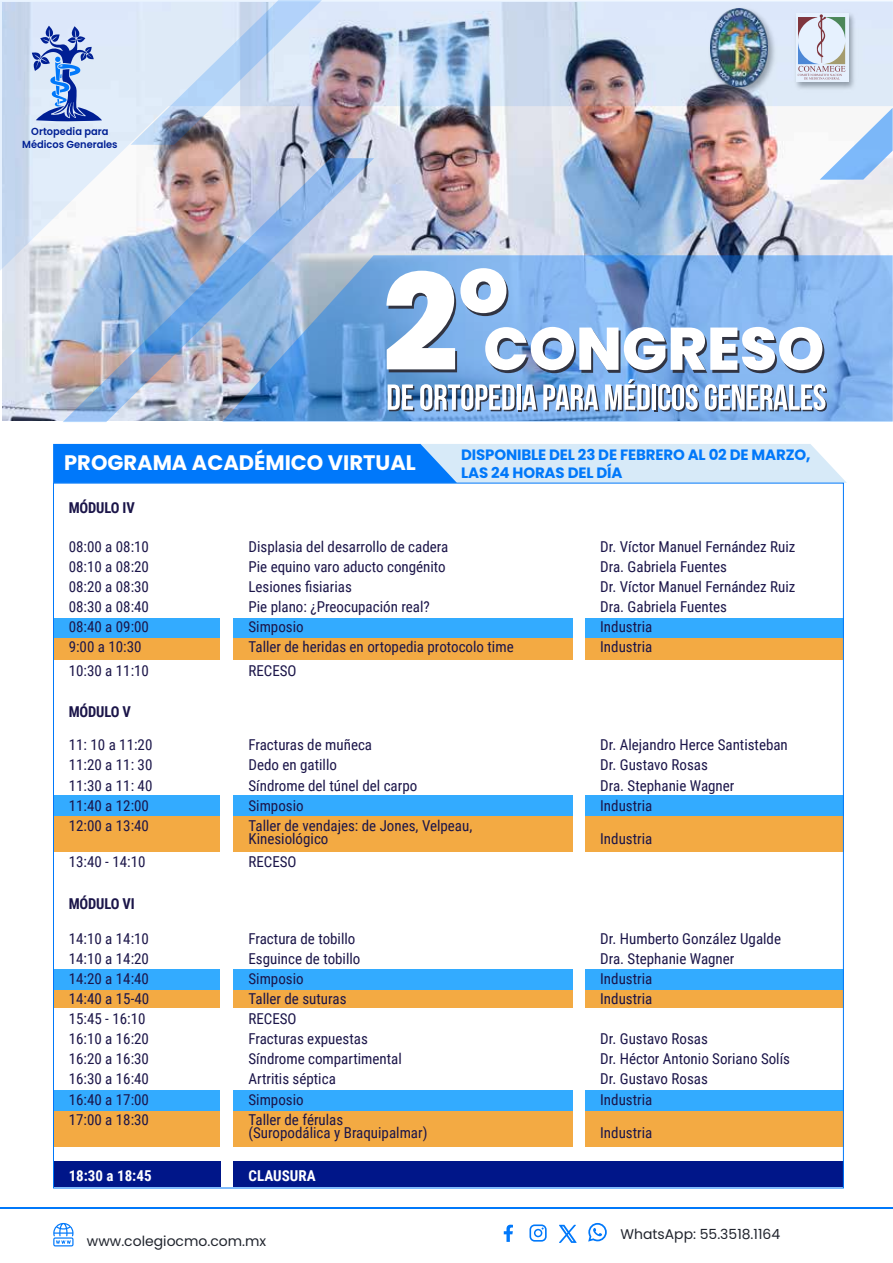
<style>
.page{position:relative;width:893px;height:1263px;background:#fff}
.page>*{position:absolute;margin:0;border:0;box-sizing:border-box;transform-origin:0 0}
.t1{font:700 21px "Poppins";color:#fff}
.t2{font:15px/13.5px "Roboto Condensed";color:#1b1549}
.t3{font:700 15px/18px "Poppins";letter-spacing:-.01em;color:#0078fa}
.t4{font:700 15px "Roboto Condensed";letter-spacing:-.01em;color:#1b1549}
.t5{font:700 15px "Roboto Condensed";color:#fff}
.t6{font:13.95px "Poppins";color:#20242d}
.t7{font:600 10.35px/12.3px "Poppins";color:#001689;text-align:center;scale:.96 1}
</style>
<div class="page">
<hr style="left:0;top:1207px;width:893px;height:2px;background:#0078fa">
<svg style="left:53px;top:1223px;width:21px;height:23px"></svg>
<svg style="left:529px;top:1224px;width:18px;height:17px"></svg>
<svg style="left:504px;top:1225px;width:9px;height:17px"></svg>
<svg style="left:588px;top:1223px;width:19px;height:18px"></svg>
<svg style="left:559px;top:1225px;width:18px;height:18px"></svg>
<div style="left:54px;top:618px;width:166px;height:20px;background:#33abff"></div>
<div style="left:585px;top:618px;width:258px;height:20px;background:#33abff"></div>
<div style="left:233px;top:618px;width:339px;height:20px;background:#33abff"></div>
<div style="left:54px;top:795px;width:166px;height:21px;background:#33abff"></div>
<div style="left:585px;top:795px;width:258px;height:21px;background:#33abff"></div>
<div style="left:233px;top:795px;width:339px;height:21px;background:#33abff"></div>
<div style="left:54px;top:969px;width:166px;height:21px;background:#33abff"></div>
<div style="left:585px;top:969px;width:258px;height:21px;background:#33abff"></div>
<div style="left:233px;top:969px;width:339px;height:21px;background:#33abff"></div>
<div style="left:54px;top:1090px;width:166px;height:21px;background:#33abff"></div>
<div style="left:585px;top:1090px;width:258px;height:21px;background:#33abff"></div>
<div style="left:233px;top:1090px;width:339px;height:21px;background:#33abff"></div>
<div style="left:54px;top:638px;width:166px;height:21px;background:#f3aa43"></div>
<div style="left:585px;top:638px;width:258px;height:21px;background:#f3aa43"></div>
<div style="left:233px;top:638px;width:339px;height:21px;background:#f3aa43"></div>
<div style="left:54px;top:816px;width:166px;height:36px;background:#f3aa43"></div>
<div style="left:585px;top:816px;width:258px;height:36px;background:#f3aa43"></div>
<div style="left:233px;top:816px;width:339px;height:36px;background:#f3aa43"></div>
<div style="left:54px;top:1111px;width:166px;height:36px;background:#f3aa43"></div>
<div style="left:585px;top:1111px;width:258px;height:36px;background:#f3aa43"></div>
<div style="left:233px;top:1111px;width:339px;height:36px;background:#f3aa43"></div>
<div style="left:54px;top:991px;width:166px;height:17px;background:#f3aa43"></div>
<div style="left:585px;top:991px;width:258px;height:17px;background:#f3aa43"></div>
<div style="left:233px;top:991px;width:339px;height:17px;background:#f3aa43"></div>
<div style="left:54px;top:1161px;width:166px;height:26px;background:#001689"></div>
<div style="left:233px;top:1161px;width:610px;height:26px;background:#001689"></div>
<svg style="left:53px;top:444px;width:794px;height:39px;background:#6eb2f9"></svg>
<img style="left:2px;top:272px;width:61px;height:148px">
<svg style="left:374px;top:272px;width:519px;height:150px;background:#7caee9"></svg>
<img style="left:63px;top:272px;width:311px;height:150px">
<hr style="left:518px;top:386px;width:4px;height:25px;background:#313442">
<hr style="left:653px;top:386px;width:4px;height:25px;background:#313442">
<svg style="left:386px;top:272px;width:438px;height:101px"></svg>
<svg style="left:388px;top:384px;width:26px;height:27px"></svg>
<svg style="left:420px;top:384px;width:96px;height:28px"></svg>
<hr style="left:517px;top:384px;width:4px;height:26px;background:#fff">
<svg style="left:522px;top:379px;width:129px;height:32px"></svg>
<hr style="left:652px;top:384px;width:4px;height:26px;background:#fff">
<svg style="left:658px;top:384px;width:41px;height:28px"></svg>
<svg style="left:705px;top:384px;width:122px;height:28px"></svg>
<img style="left:0;top:0;width:893px;height:272px">
<svg style="left:131px;top:0;width:191px;height:145px;background:#c9d7ea"></svg>
<svg style="left:820px;top:108px;width:73px;height:72px"></svg>
<p class="t7" style="left:22px;top:126px;width:101px">Ortopedia para<br>Médicos Generales</p>
<h1 class="t1" style="left:64px;top:451px;width:353px">PROGRAMA ACADÉMICO VIRTUAL</h1>
<p class="t3" style="left:461px;top:446px;width:351px">DISPONIBLE DEL 23 DE FEBRERO AL 02 DE MARZO,<br>LAS 24 HORAS DEL DÍA</p>
<p class="t4" style="left:69px;top:497px;width:68px">MÓDULO IV</p>
<p class="t2" style="left:69px;top:539px;width:82px">08:00 a 08:10</p>
<p class="t2" style="left:248px;top:539px;width:201px">Displasia del desarrollo de cadera</p>
<p class="t2" style="left:600px;top:539px;width:197px">Dr. Víctor Manuel Fernández Ruiz</p>
<p class="t2" style="left:69px;top:559px;width:82px">08:10 a 08:20</p>
<p class="t2" style="left:248px;top:559px;width:199px">Pie equino varo aducto congénito</p>
<p class="t2" style="left:600px;top:559px;width:128px">Dra. Gabriela Fuentes</p>
<p class="t2" style="left:69px;top:579px;width:82px">08:20 a 08:30</p>
<p class="t2" style="left:248px;top:579px;width:105px">Lesiones fisiarias</p>
<p class="t2" style="left:600px;top:579px;width:197px">Dr. Víctor Manuel Fernández Ruiz</p>
<p class="t2" style="left:69px;top:600px;width:82px">08:30 a 08:40</p>
<p class="t2" style="left:248px;top:600px;width:183px">Pie plano: ¿Preocupación real?</p>
<p class="t2" style="left:600px;top:600px;width:128px">Dra. Gabriela Fuentes</p>
<p class="t2" style="left:69px;top:620px;width:82px">08:40 a 09:00</p>
<p class="t2" style="left:248px;top:620px;width:57px">Simposio</p>
<p class="t2" style="left:600px;top:620px;width:54px">Industria</p>
<p class="t2" style="left:69px;top:640px;width:74px">9:00 a 10:30</p>
<p class="t2" style="left:248px;top:640px;width:267px">Taller de heridas en ortopedia protocolo time</p>
<p class="t2" style="left:600px;top:640px;width:54px">Industria</p>
<p class="t2" style="left:69px;top:663px;width:82px">10:30 a 11:10</p>
<p class="t2" style="left:248px;top:663px;width:50px">RECESO</p>
<p class="t4" style="left:69px;top:701px;width:64px">MÓDULO V</p>
<p class="t2" style="left:69px;top:738px;width:85px">11: 10 a 11:20</p>
<p class="t2" style="left:248px;top:738px;width:125px">Fracturas de muñeca</p>
<p class="t2" style="left:600px;top:738px;width:189px">Dr. Alejandro Herce Santisteban</p>
<p class="t2" style="left:69px;top:758px;width:85px">11:20 a 11: 30</p>
<p class="t2" style="left:248px;top:758px;width:90px">Dedo en gatillo</p>
<p class="t2" style="left:600px;top:758px;width:109px">Dr. Gustavo Rosas</p>
<p class="t2" style="left:69px;top:778px;width:85px">11:30 a 11: 40</p>
<p class="t2" style="left:248px;top:778px;width:170px">Síndrome del túnel del carpo</p>
<p class="t2" style="left:600px;top:778px;width:136px">Dra. Stephanie Wagner</p>
<p class="t2" style="left:69px;top:798px;width:82px">11:40 a 12:00</p>
<p class="t2" style="left:248px;top:798px;width:57px">Simposio</p>
<p class="t2" style="left:600px;top:798px;width:54px">Industria</p>
<p class="t2" style="left:69px;top:818px;width:82px">12:00 a 13:40</p>
<p class="t2" style="left:248px;top:818px;width:225px">Taller de vendajes: de Jones, Velpeau,<br>Kinesiológico</p>
<p class="t2" style="left:600px;top:832px;width:54px">Industria</p>
<p class="t2" style="left:69px;top:855px;width:78px">13:40 - 14:10</p>
<p class="t2" style="left:248px;top:855px;width:50px">RECESO</p>
<p class="t4" style="left:69px;top:893px;width:68px">MÓDULO VI</p>
<p class="t2" style="left:69px;top:931px;width:82px">14:10 a 14:10</p>
<p class="t2" style="left:248px;top:931px;width:108px">Fractura de tobillo</p>
<p class="t2" style="left:600px;top:931px;width:182px">Dr. Humberto González Ugalde</p>
<p class="t2" style="left:69px;top:951px;width:82px">14:10 a 14:20</p>
<p class="t2" style="left:248px;top:951px;width:113px">Esguince de tobillo</p>
<p class="t2" style="left:600px;top:951px;width:136px">Dra. Stephanie Wagner</p>
<p class="t2" style="left:69px;top:971px;width:82px">14:20 a 14:40</p>
<p class="t2" style="left:248px;top:971px;width:57px">Simposio</p>
<p class="t2" style="left:600px;top:971px;width:54px">Industria</p>
<p class="t2" style="left:69px;top:991px;width:82px">14:40 a 15-40</p>
<p class="t2" style="left:248px;top:991px;width:100px">Taller de suturas</p>
<p class="t2" style="left:600px;top:991px;width:54px">Industria</p>
<p class="t2" style="left:69px;top:1011px;width:78px">15:45 - 16:10</p>
<p class="t2" style="left:248px;top:1011px;width:50px">RECESO</p>
<p class="t2" style="left:69px;top:1032px;width:82px">16:10 a 16:20</p>
<p class="t2" style="left:248px;top:1032px;width:121px">Fracturas expuestas</p>
<p class="t2" style="left:600px;top:1032px;width:109px">Dr. Gustavo Rosas</p>
<p class="t2" style="left:69px;top:1052px;width:82px">16:20 a 16:30</p>
<p class="t2" style="left:248px;top:1052px;width:155px">Síndrome compartimental</p>
<p class="t2" style="left:600px;top:1052px;width:191px">Dr. Héctor Antonio Soriano Solís</p>
<p class="t2" style="left:69px;top:1072px;width:82px">16:30 a 16:40</p>
<p class="t2" style="left:248px;top:1072px;width:89px">Artritis séptica</p>
<p class="t2" style="left:600px;top:1072px;width:109px">Dr. Gustavo Rosas</p>
<p class="t2" style="left:69px;top:1092px;width:82px">16:40 a 17:00</p>
<p class="t2" style="left:248px;top:1092px;width:57px">Simposio</p>
<p class="t2" style="left:600px;top:1092px;width:54px">Industria</p>
<p class="t2" style="left:69px;top:1112px;width:82px">17:00 a 18:30</p>
<p class="t2" style="left:248px;top:1112px;width:180px">Taller de férulas (Suropodálica y Braquipalmar)</p>
<p class="t2" style="left:600px;top:1125px;width:54px">Industria</p>
<p class="t5" style="left:69px;top:1165px;width:84px">18:30 a 18:45</p>
<p class="t5" style="left:248px;top:1165px;width:69px">CLAUSURA</p>
<p class="t6" style="left:87px;top:1233px;width:181px">www.colegiocmo.com.mx</p>
<p class="t6" style="left:620px;top:1226px;width:161px">WhatsApp: 55.3518.1164</p>
</div>
